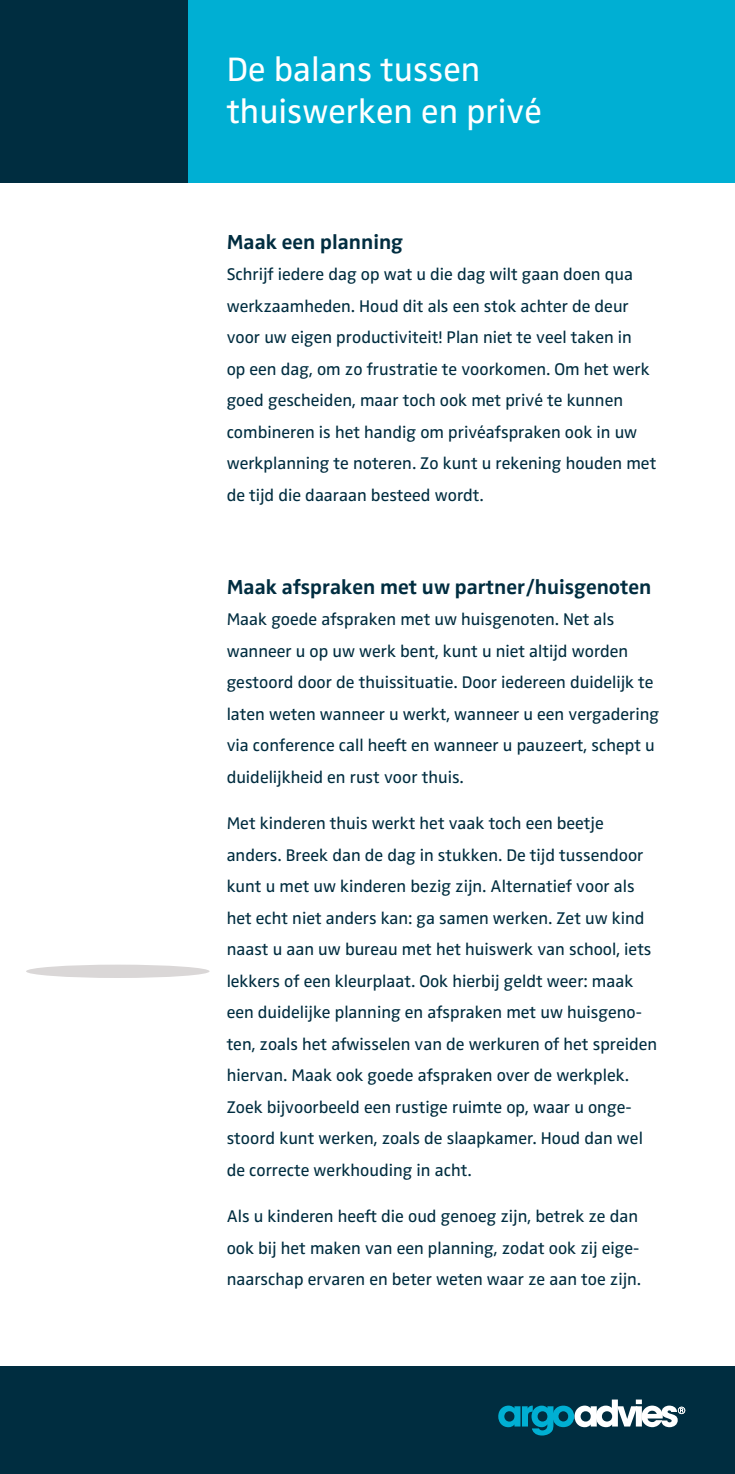
<style>
.page{position:relative;width:735px;height:1474px;background:#fff}
.page>*{position:absolute;margin:0;border:0;box-sizing:border-box;transform-origin:0 0}
.t1{font:35px/42px "Zwo OT";color:#fff}
.t2{font:700 21px "Zwo OT";color:#002d40}
.t3{font:17.5px/31.5px "Zwo OT";color:#002d40}
</style>
<div class="page">
<div style="left:26px;top:964px;width:183px;height:14px;background:#dad7d7;border-radius:50%"></div>
<div style="left:171px;top:0;width:563px;height:182px;background:#00afd3"></div>
<div style="left:0;top:0;width:187px;height:182px;background:#002d40"></div>
<div style="left:0;top:1365px;width:734px;height:108px;background:#002d40"></div>
<svg style="left:498px;top:1399px;width:186px;height:36px"></svg>
<h1 class="t1" style="left:226px;top:49px;width:316px">De balans tussen thuiswerken en privé</h1>
<p class="t2" style="left:226px;top:229px;width:178px">Maak een planning</p>
<p class="t3" style="left:226px;top:259px;width:431px">Schrijf iedere dag op wat u die dag wilt gaan doen qua werkzaamheden. Houd dit als een stok achter de deur voor uw eigen productiviteit! Plan niet te veel taken in<br>op een dag, om zo frustratie te voorkomen. Om het werk goed gescheiden, maar toch ook met privé te kunnen combineren is het handig om privéafspraken ook in uw werkplanning te noteren. Zo kunt u rekening houden met de tijd die daaraan besteed wordt.</p>
<p class="t2" style="left:226px;top:574px;width:426px">Maak afspraken met uw partner/huisgenoten</p>
<p class="t3" style="left:226px;top:604px;width:434px">Maak goede afspraken met uw huisgenoten. Net als wanneer u op uw werk bent, kunt u niet altijd worden gestoord door de thuissituatie. Door iedereen duidelijk te laten weten wanneer u werkt, wanneer u een vergadering via conference call heeft en wanneer u pauzeert, schept u duidelijkheid en rust voor thuis.</p>
<p class="t3" style="left:226px;top:807px;width:432px">Met kinderen thuis werkt het vaak toch een beetje anders. Breek dan de dag in stukken. De tijd tussendoor kunt u met uw kinderen bezig zijn. Alternatief voor als het echt niet anders kan: ga samen werken. Zet uw kind naast u aan uw bureau met het huiswerk van school, iets lekkers of een kleurplaat. Ook hierbij geldt weer: maak een duidelijke planning en afspraken met uw huisgeno&shy;ten, zoals het afwisselen van de werkuren of het spreiden hiervan. Maak ook goede afspraken over de werkplek.<br>Zoek bijvoorbeeld een rustige ruimte op, waar u onge&shy;stoord kunt werken, zoals de slaapkamer. Houd dan wel de correcte werkhouding in acht.</p>
<p class="t3" style="left:226px;top:1200px;width:415px">Als u kinderen heeft die oud genoeg zijn, betrek ze dan ook bij het maken van een planning, zodat ook zij eige&shy;naarschap ervaren en beter weten waar ze aan toe zijn.</p>
</div>
